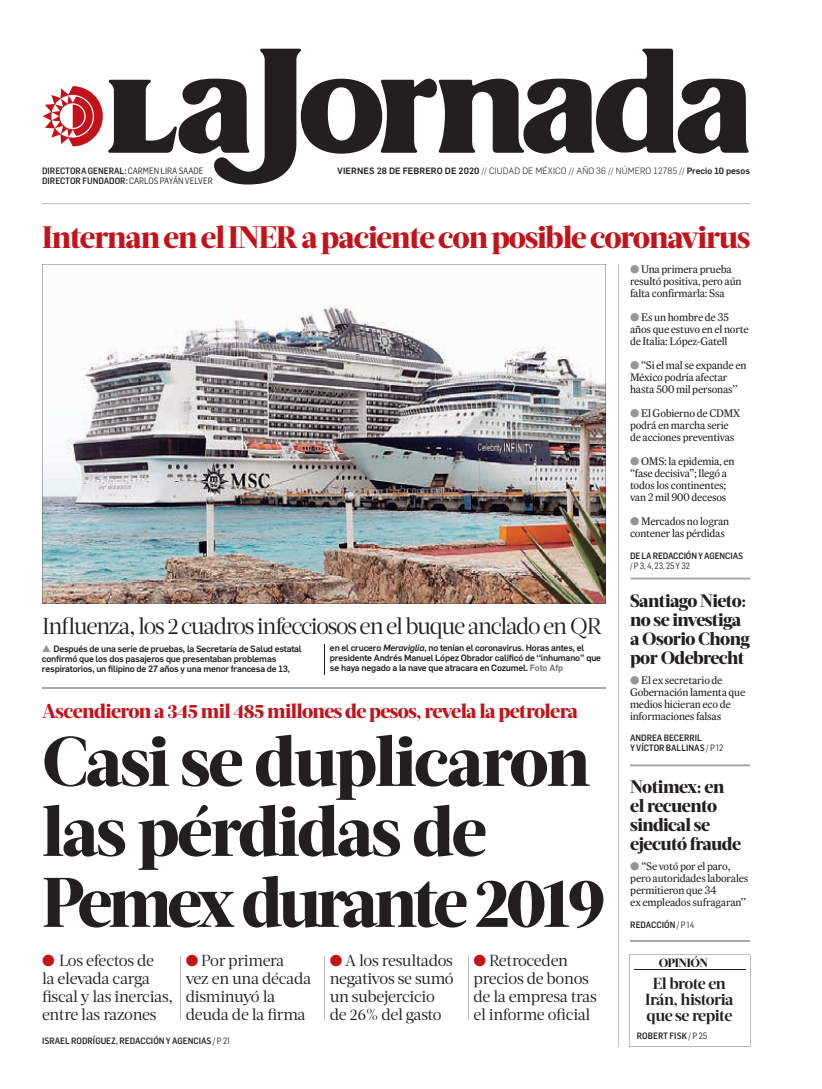
<style>
.page{position:relative;width:822px;height:1089px;background:#fff}
.page>*{position:absolute;margin:0;border:0;box-sizing:border-box;transform-origin:0 0}
.t1{font:800 70px/70.5px "Acta Headline";letter-spacing:-.03em;color:#231f20}
.t2{font:800 31px "Acta Headline";letter-spacing:-.035em;color:#c4121a}
.t3{font:23px "Acta Headline";letter-spacing:-.055em;color:#231f20}
.t4{font:800 20px "Acta Headline";letter-spacing:-.03em;color:#c4121a}
.t5{font:800 18px/19px "Acta Headline";letter-spacing:-.03em;color:#231f20}
.t6{font:16px/18px "Acta Deck";letter-spacing:-.02em;color:#231f20}
.t7{font:700 16px/16px "Acta Headline";letter-spacing:-.03em;color:#231f20;text-align:center}
.t8{font:800 12px "Acta Headline";letter-spacing:-.04em;color:#231f20}
.t9{font:11px/12px "Expresso Tx";letter-spacing:-.02em;color:#231f20}
.t10{font:500 9px/10px "Flama";letter-spacing:-.02em;color:#231f20}
.t11{font:500 9px/10px "Flama Semicond";color:#231f20}
.t12{font:300 9px "Flama";letter-spacing:.01em;color:#231f20}
.t13{font:9px "Flama Semicond";color:#231f20}
.s1{font-weight:400}
.s2{font-weight:500}
.s3{color:#939598}
.s4{font-style:italic}
.s5{color:#6c6d70}
</style>
<div class="page">
<svg style="left:43px;top:49px;width:706px;height:136px"></svg>
<hr style="left:42px;top:204px;width:708px;height:1px;background:#231f20">
<hr style="left:618px;top:264px;width:1px;height:783px;background:#231f20">
<img style="left:42px;top:264px;width:564px;height:340px">
<hr style="left:42px;top:687px;width:564px;height:2px;background:#a8a9ad">
<hr style="left:181px;top:956px;width:1px;height:65px;background:#231f20">
<hr style="left:324px;top:956px;width:1px;height:65px;background:#231f20">
<hr style="left:468px;top:955px;width:1px;height:65px;background:#231f20">
<hr style="left:324px;top:644px;width:1px;height:31px;background:#231f20">
<hr style="left:630px;top:764px;width:120px;height:2px;background:#a8a9ad">
<hr style="left:630px;top:578px;width:120px;height:2px;background:#a8a9ad">
<hr style="left:630px;top:940px;width:120px;height:2px;background:#a8a9ad">
<svg style="left:629px;top:955px;width:121px;height:92px"></svg>
<hr style="left:634px;top:970px;width:111px;height:1px;background:#231f20">
<p class="t11" style="left:42px;top:167px;width:163px">DIRECTORA GENERAL: <span class="s1">CARMEN LIRA SAADE</span></p>
<p class="t12" style="left:338px;top:168px;width:414px"><span class="s2">VIERNES 28 DE FEBRERO DE 2020</span> // CIUDAD DE MÉXICO // AÑO 36 // NÚMERO 12785 // <span class="s2">Precio 10 pesos</span></p>
<p class="t11" style="left:42px;top:177px;width:172px">DIRECTOR FUNDADOR: <span class="s1">CARLOS PAYÁN VELVER</span></p>
<h2 class="t2" style="left:42px;top:225px;width:710px">Internan en el INER a paciente con posible coronavirus</h2>
<h3 class="t3" style="left:42px;top:617px;width:562px">Influenza, los 2 cuadros infecciosos en el buque anclado en QR</h3>
<p class="t10" style="left:42px;top:644px;width:261px"><span class="s3">▲</span> Después de una serie de pruebas, la Secretaría de Salud estatal confirmó que los dos pasajeros que presentaban problemas respiratorios, un filipino de 27 años y una menor francesa de 13,</p>
<p class="t10" style="left:330px;top:644px;width:273px">en el crucero <span class="s4">Meraviglia</span>, no tenían el coronavirus. Horas antes, el presidente Andrés Manuel López Obrador calificó de ‘‘inhumano’’ que se haya negado a la nave que atracara en Cozumel. <span class="s5">Foto Afp</span></p>
<h3 class="t4" style="left:42px;top:704px;width:538px">Ascendieron a 345 mil 485 millones de pesos, revela la petrolera</h3>
<h1 class="t1" style="left:42px;top:732px;width:565px">Casi se duplicaron las pérdidas de<br>Pemex durante 2019</h1>
<h3 class="t6" style="left:42px;top:953px;width:133px;text-indent:17px">Los efectos de<br>la elevada carga fiscal y las inercias, entre las razones</h3>
<h3 class="t6" style="left:186px;top:953px;width:127px;text-indent:15px">Por primera vez en una década disminuyó la deuda de la firma</h3>
<h3 class="t6" style="left:330px;top:953px;width:126px;text-indent:16px">A los resultados negativos se sumó un subejercicio de 26% del gasto</h3>
<h3 class="t6" style="left:474px;top:953px;width:125px;text-indent:16px">Retroceden precios de bonos de la empresa tras el informe oficial</h3>
<p class="t11" style="left:42px;top:1037px;width:190px">ISRAEL RODRÍGUEZ, REDACCIÓN Y AGENCIAS <span class="s1">/ P 21</span></p>
<p class="t9" style="left:630px;top:264px;width:113px"><span class="s3">●</span> Una primera prueba resultó positiva, pero aún falta confirmarla: Ssa</p>
<p class="t9" style="left:630px;top:312px;width:120px"><span class="s3">●</span> Es un hombre de 35 años que estuvo en el norte de Italia: López-Gatell</p>
<p class="t9" style="left:630px;top:360px;width:118px"><span class="s3">●</span> ‘‘Si el mal se expande en<br>México podría afectar hasta 500 mil personas’’</p>
<p class="t9" style="left:630px;top:408px;width:112px"><span class="s3">●</span> El Gobierno de CDMX podrá en marcha serie de acciones preventivas</p>
<p class="t9" style="left:630px;top:456px;width:106px"><span class="s3">●</span> OMS: la epidemia, en ‘‘fase decisiva’’; llegó a todos los continentes; van 2 mil 900 decesos</p>
<p class="t9" style="left:630px;top:516px;width:101px"><span class="s3">●</span> Mercados no logran contener las pérdidas</p>
<p class="t11" style="left:630px;top:551px;width:115px">DE LA REDACCIÓN Y AGENCIAS</p>
<p class="t13" style="left:630px;top:563px;width:61px">/ P 3, 4, 23, 25 Y 32</p>
<h3 class="t5" style="left:630px;top:592px;width:121px">Santiago Nieto: no se investiga a Osorio Chong por Odebrecht</h3>
<p class="t9" style="left:630px;top:675px;width:117px"><span class="s3">●</span> El ex secretario de<br>Gobernación lamenta que medios hicieran eco de informaciones falsas</p>
<p class="t11" style="left:630px;top:733px;width:95px">ANDREA BECERRIL<br>Y VÍCTOR BALLINAS <span class="s1">/ P 12</span></p>
<h3 class="t5" style="left:630px;top:779px;width:112px">Notimex: en el recuento sindical se ejecutó fraude</h3>
<p class="t9" style="left:630px;top:861px;width:120px"><span class="s3">●</span> ‘‘Se votó por el paro, pero autoridades laborales permitieron que 34<br>ex empleados sufragaran’’</p>
<p class="t11" style="left:630px;top:921px;width:65px">REDACCIÓN <span class="s1">/ P 14</span></p>
<p class="t8" style="left:659px;top:958px;width:51px">OPINIÓN</p>
<h3 class="t7" style="left:645px;top:977px;width:90px">El brote en<br>Irán, historia que se repite</h3>
<p class="t11" style="left:637px;top:1031px;width:72px">ROBERT FISK <span class="s1">/ P 25</span></p>
</div>
